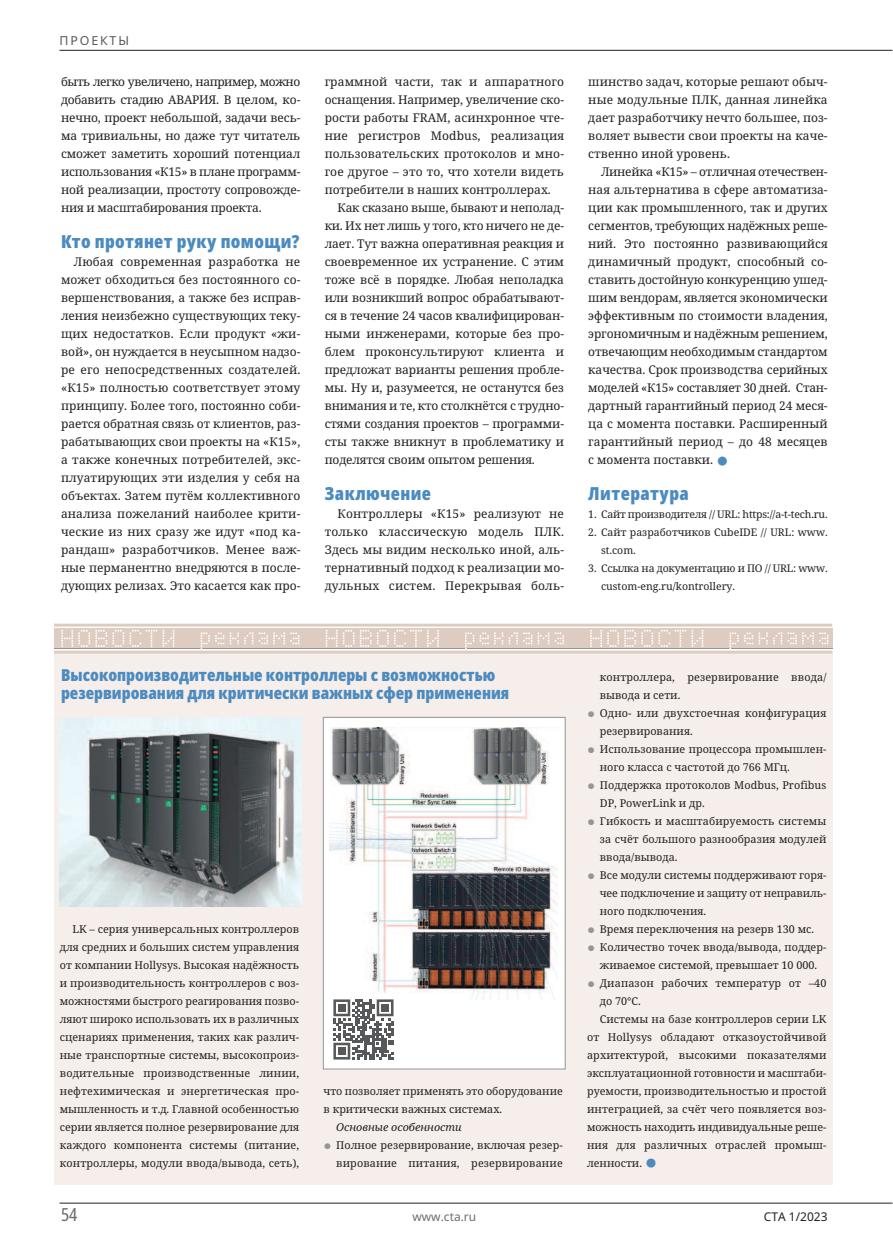
<style>
.page{position:relative;width:893px;height:1251px;background:#fff}
.page>*{position:absolute;margin:0;border:0;box-sizing:border-box;transform-origin:0 0}
.t1{font:900 18px "Noto Sans Display Condensed";letter-spacing:.025em;color:#4b8bc0}
.t2{font:18px "Noto Sans Display Condensed";color:#6c6d70}
.t3{font:900 16.5px/18px "Noto Sans Display Condensed";color:#4b8bc0}
.t4{font:12.3px "Noto Sans";letter-spacing:.15em;color:#57585a}
.t5{font:12px/18px "Noto Serif";color:#231f20;text-align:justify}
.t6{font:12px "Noto Sans";color:#6c6d70}
.t7{font:12px "Noto Sans";color:#231f20}
.t8{font:10.8px/18px "Noto Serif";color:#231f20}
.t9{font:italic 10.8px "Noto Serif";color:#231f20}
.t10{font:10.5px/18px "Noto Serif";letter-spacing:-.015em;color:#231f20}
.s1{font-size:21px;color:#4b8bc0}
.s2{font-size:13.5px;color:#939598}
</style>
<div class="page">
<hr style="left:60px;top:1202px;width:832px;height:1px;background:#231f20">
<hr style="left:60px;top:50px;width:832px;height:1px;background:#231f20">
<div style="left:54px;top:650px;width:778px;height:534px;background:#f5eeea"></div>
<hr style="left:54px;top:650px;width:778px;height:3px;background:#deccc0">
<hr style="left:54px;top:623px;width:778px;height:3px;background:#deccc0">
<div style="left:54px;top:628px;width:778px;height:20px;background:#deccc0"></div>
<svg style="left:61px;top:630px;width:114px;height:16px"></svg>
<svg style="left:201px;top:632px;width:99px;height:16px"></svg>
<svg style="left:326px;top:630px;width:113px;height:16px"></svg>
<svg style="left:465px;top:632px;width:67px;height:16px"></svg>
<svg style="left:538px;top:632px;width:26px;height:12px"></svg>
<svg style="left:590px;top:630px;width:113px;height:16px"></svg>
<svg style="left:729px;top:632px;width:99px;height:16px"></svg>
<img style="left:60px;top:717px;width:242px;height:189px">
<div style="left:324px;top:717px;width:241px;height:351px;background:#fff"></div>
<img style="left:330px;top:727px;width:228px;height:272px">
<div style="left:323px;top:716px;width:243px;height:353px;border:1px solid #939598"></div>
<svg style="left:333px;top:999px;width:60px;height:60px"></svg>
<div style="left:338px;top:1004px;width:7px;height:7px;background:#57585a"></div>
<div style="left:381px;top:1004px;width:8px;height:7px;background:#57585a"></div>
<div style="left:338px;top:1047px;width:7px;height:7px;background:#57585a"></div>
<p class="t4" style="left:59px;top:33px;width:71px">ПРОЕКТЫ</p>
<p class="t5" style="left:61px;top:73px;width:241px">быть легко увеличено, например, можно добавить стадию АВАРИЯ. В целом, ко&shy;нечно, проект небольшой, задачи весь&shy;ма тривиальны, но даже тут читатель сможет заметить хороший потенциал использования «К15» в плане программ&shy;ной реализации, простоту сопровожде&shy;ния и масштабирования проекта.</p>
<h1 class="t1" style="left:61px;top:229px;width:240px">Кто протянет руку помощи?</h1>
<p class="t5" style="left:61px;top:253px;width:241px;text-indent:13px">Любая современная разработка не может обходиться без постоянного со&shy;вершенствования, а также без исправ&shy;ления неизбежно существующих теку&shy;щих недостатков. Если продукт «жи&shy;вой», он нуждается в неусыпном надзо&shy;ре его непосредственных создателей. «К15» полностью соответствует этому принципу. Более того, постоянно соби&shy;рается обратная связь от клиентов, раз&shy;рабатывающих свои проекты на «К15», а также конечных потребителей, экс&shy;плуатирующих эти изделия у себя на объектах. Затем путём коллективного анализа пожеланий наиболее крити&shy;ческие из них сразу же идут «под ка&shy;рандаш» разработчиков. Менее важ&shy;ные перманентно внедряются в после&shy;дующих релизах. Это касается как про-</p>
<p class="t5" style="left:325px;top:73px;width:241px">граммной части, так и аппаратного оснащения. Например, увеличение ско&shy;рости работы FRAM, асинхронное чте&shy;ние регистров Modbus, реализация пользовательских протоколов и мно&shy;гое другое – это то, что хотели видеть потребители в наших контроллерах.</p>
<p class="t5" style="left:325px;top:199px;width:241px;text-indent:13px">Как сказано выше, бывают и неполад&shy;ки. Их нет лишь у того, кто ничего не де&shy;лает. Тут важна оперативная реакция и своевременное их устранение. С этим тоже всё в порядке. Любая неполадка или возникший вопрос обрабатывают&shy;ся в течение 24 часов квалифицирован&shy;ными инженерами, которые без про&shy;блем проконсультируют клиента и предложат варианты решения пробле&shy;мы. Ну и, разумеется, не останутся без внимания и те, кто столкнётся с трудно&shy;стями создания проектов – программи&shy;сты также вникнут в проблематику и поделятся своим опытом решения.</p>
<h1 class="t1" style="left:325px;top:481px;width:108px">Заключение</h1>
<p class="t5" style="left:325px;top:505px;width:241px;text-indent:13px">Контроллеры «К15» реализуют не только классическую модель ПЛК.<br>Здесь мы видим несколько иной, аль&shy;тернативный подход к реализации мо&shy;дульных систем. Перекрывая боль-</p>
<p class="t5" style="left:588px;top:73px;width:241px">шинство задач, которые решают обыч&shy;ные модульные ПЛК, данная линейка дает разработчику нечто большее, поз&shy;воляет вывести свои проекты на каче&shy;ственно иной уровень.</p>
<p class="t5" style="left:588px;top:163px;width:241px;text-indent:13px">Линейка «К15» – отличная отечествен&shy;ная альтернатива в сфере автоматиза&shy;ции как промышленного, так и других сегментов, требующих надёжных реше&shy;ний. Это постоянно развивающийся динамичный продукт, способный со&shy;ставить достойную конкуренцию ушед&shy;шим вендорам, является экономически эффективным по стоимости владения, эргономичным и надёжным решением, отвечающим необходимым стандартом качества. Срок производства серийных моделей «К15» составляет 30 дней. Стан&shy;дартный гарантийный период 24 меся&shy;ца с момента поставки. Расширенный гарантийный период – до 48 месяцев с момента поставки. <span class="s1">●</span></p>
<h1 class="t1" style="left:588px;top:481px;width:102px">Литература</h1>
<p class="t10" style="left:588px;top:505px;width:241px">1. Сайт производителя // URL: https://a-t-tech.ru.</p>
<p class="t10" style="left:601px;top:523px;width:228px;text-indent:-13px">2. Сайт разработчиков CubeIDE // URL: www. st.com.</p>
<p class="t10" style="left:601px;top:559px;width:228px;text-indent:-13px">3. Ссылка на документацию и ПО // URL: www. custom-eng.ru/kontrollery.</p>
<h2 class="t3" style="left:61px;top:665px;width:450px">Высокопроизводительные контроллеры с возможностью резервирования для критически важных сфер применения</h2>
<p class="t8" style="left:60px;top:919px;width:241px;text-align:justify;text-indent:13px">LK – серия универсальных контроллеров для средних и больших систем управления от компании Hollysys. Высокая надёжность и производительность контроллеров с воз&shy;можностями быстрого реагирования позво&shy;ляют широко использовать их в различных сценариях применения, таких как различ&shy;ные транспортные системы, высокопроиз&shy;водительные производственные линии, нефтехимическая и энергетическая про&shy;мышленность и т.д. Главной особенностью серии является полное резервирование для каждого компонента системы (питание, контроллеры, модули ввода/вывода, сеть),</p>
<p class="t8" style="left:323px;top:1081px;width:241px">что позволяет применять это оборудование в критически важных системах.</p>
<p class="t9" style="left:336px;top:1120px;width:127px">Основные особенности</p>
<p class="t8" style="left:323px;top:1135px;width:241px;text-align:right"><span class="s2">●</span> Полное резервирование, включая резер&shy;вирование питания, резервирование</p>
<p class="t8" style="left:600px;top:667px;width:228px">контроллера, резервирование ввода/ вывода и сети.</p>
<p class="t8" style="left:600px;top:703px;width:228px;text-indent:-13px"><span class="s2">●</span> Одно- или двухстоечная конфигурация резервирования.</p>
<p class="t8" style="left:600px;top:739px;width:228px;text-indent:-13px"><span class="s2">●</span> Использование процессора промышлен&shy;ного класса с частотой до 766 МГц.</p>
<p class="t8" style="left:600px;top:775px;width:228px;text-indent:-13px"><span class="s2">●</span> Поддержка протоколов Modbus, Profibus<br>DP, PowerLink и др.</p>
<p class="t8" style="left:600px;top:811px;width:228px;text-align:justify;text-indent:-13px"><span class="s2">●</span> Гибкость и масштабируемость системы за счёт большого разнообразия модулей ввода/вывода.</p>
<p class="t8" style="left:600px;top:865px;width:228px;text-align:justify;text-indent:-13px"><span class="s2">●</span> Все модули системы поддерживают горя&shy;чее подключение и защиту от неправиль&shy;ного подключения.</p>
<p class="t8" style="left:587px;top:919px;width:229px"><span class="s2">●</span> Время переключения на резерв 130 мс.</p>
<p class="t8" style="left:587px;top:937px;width:241px;text-align:center"><span class="s2">●</span> Количество точек ввода/вывода, поддер&shy;живаемое системой, превышает 10 000.</p>
<p class="t8" style="left:587px;top:973px;width:241px"><span class="s2">●</span> Диапазон рабочих температур от –40</p>
<p class="t8" style="left:600px;top:991px;width:43px">до 70°С.</p>
<p class="t8" style="left:600px;top:1009px;width:228px">Системы на базе контроллеров серии LK</p>
<p class="t8" style="left:587px;top:1027px;width:241px">от Hollysys обладают отказоустойчивой</p>
<p class="t8" style="left:587px;top:1045px;width:241px">архитектурой, высокими показателями</p>
<p class="t8" style="left:587px;top:1063px;width:241px">эксплуатационной готовности и масштаби-</p>
<p class="t8" style="left:587px;top:1081px;width:241px">руемости, производительностью и простой</p>
<p class="t8" style="left:587px;top:1099px;width:241px">интеграцией, за счёт чего появляется воз-</p>
<p class="t8" style="left:587px;top:1117px;width:241px">можность находить индивидуальные реше-</p>
<p class="t8" style="left:587px;top:1135px;width:241px">ния для различных отраслей промыш-</p>
<p class="t8" style="left:587px;top:1153px;width:72px">ленности. <span class="s1">●</span></p>
<h1 class="t2" style="left:61px;top:1201px;width:18px">54</h1>
<p class="t6" style="left:412px;top:1209px;width:65px">www.cta.ru</p>
<p class="t7" style="left:764px;top:1209px;width:65px">СТА 1/2023</p>
</div>
